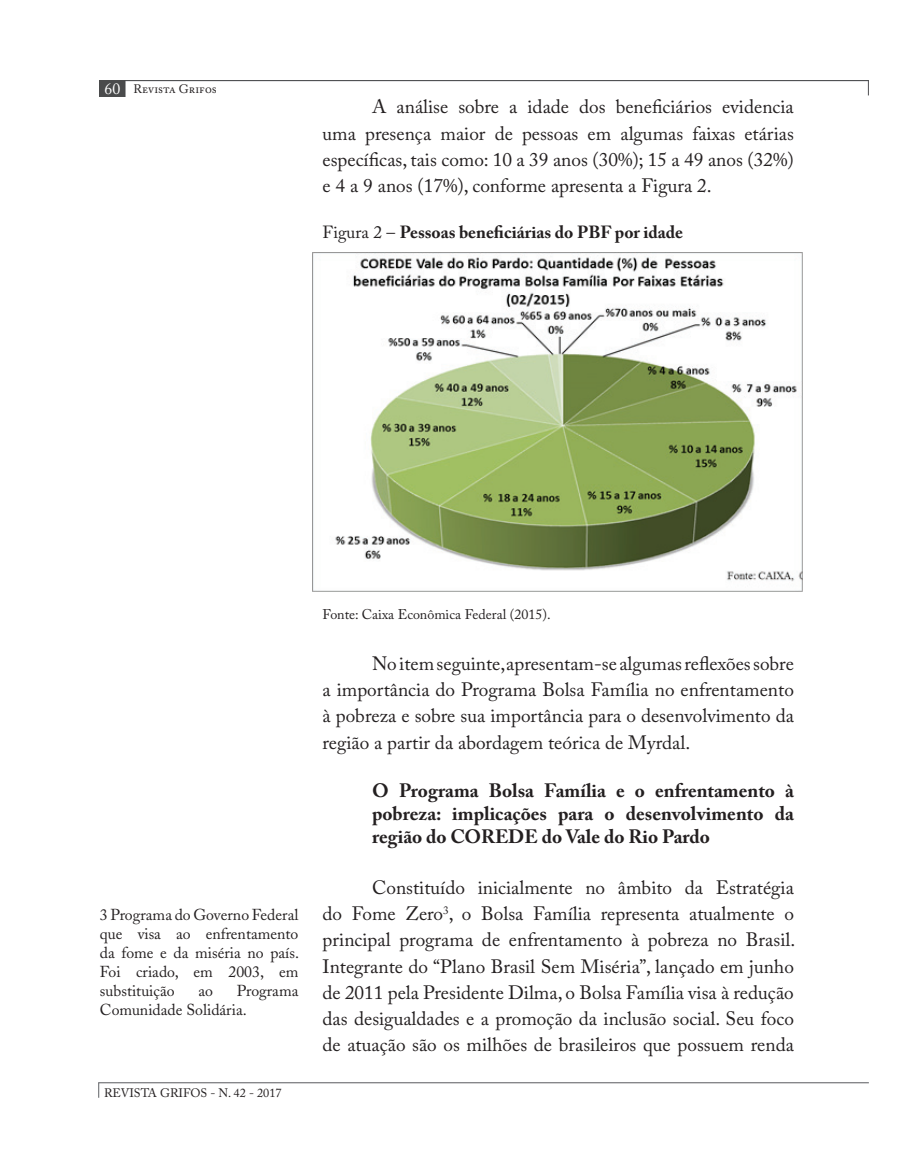
<style>
.page{position:relative;width:918px;height:1166px;background:#fff}
.page>*{position:absolute;margin:0;border:0;box-sizing:border-box;transform-origin:0 0}
.t1{font:19.25px/26.2px "Adobe Caslon Pro";color:#231f20;text-align:justify}
.t2{font:700 19.25px/23.1px "Adobe Caslon Pro";color:#231f20;text-align:justify}
.t3{font:700 17.5px "Adobe Caslon Pro";color:#231f20}
.t4{font:15.75px/18.9px "Adobe Caslon";color:#231f20;text-align:justify}
.t5{font:14px "Adobe Caslon Pro";color:#231f20}
.t6{font:12.25px "Adobe Caslon Pro";color:#231f20}
.s1{font-size:15.75px;color:#fff}
.s2{font-weight:400}
.s3{font-family:"Adobe Caslon Pro"}
</style>
<div class="page">
<img style="left:99px;top:80px;width:769px;height:17px">
<img style="left:312px;top:252px;width:491px;height:340px">
<p class="t6" style="left:104px;top:81px;width:114px"><span class="s1">60</span> Revista Grifos</p>
<p class="t1" style="left:322px;top:94px;width:473px;text-indent:50px">A análise sobre a idade dos beneficiários evidencia uma presença maior de pessoas em algumas faixas etárias específicas, tais como: 10 a 39 anos (30%); 15 a 49 anos (32%) e 4 a 9 anos (17%), conforme apresenta a Figura 2.</p>
<p class="t3" style="left:322px;top:222px;width:362px"><span class="s2">Figura 2 –</span> Pessoas beneficiárias do PBF por idade</p>
<p class="t4" style="left:100px;top:905px;width:201px"><span class="s3">3</span> Programa do Governo Federal que visa ao enfrentamento da fome e da miséria no país.<br>Foi criado, em 2003, em substituição</p>
<p class="t4" style="left:100px;top:981px;width:200px;text-indent:137px">Programa<br>Comunidade Solidária.</p>
<p class="t4" style="left:198px;top:981px;width:16px">ao</p>
<p class="t6" style="left:104px;top:1085px;width:179px">REVISTA GRIFOS - N. 42 - 2017</p>
<p class="t5" style="left:322px;top:606px;width:230px">Fonte: Caixa Econômica Federal (2015).</p>
<p class="t1" style="left:322px;top:650px;width:473px;text-indent:50px">No item seguinte, apresentam-se algumas reflexões sobre a importância do Programa Bolsa Família no enfrentamento à pobreza e sobre sua importância para o desenvolvimento da região a partir da abordagem teórica de Myrdal.</p>
<p class="t2" style="left:372px;top:778px;width:423px">O Programa Bolsa Família e o enfrentamento à pobreza: implicações para o desenvolvimento da região do COREDE do Vale do Rio Pardo</p>
<p class="t1" style="left:322px;top:874px;width:474px;text-indent:50px">Constituído inicialmente no âmbito da Estratégia do Fome Zero<sup>3</sup>, o Bolsa Família representa atualmente o principal programa de enfrentamento à pobreza no Brasil.<br>Integrante do “Plano Brasil Sem Miséria”, lançado em junho de 2011 pela Presidente Dilma, o Bolsa Família visa à redução das desigualdades e a promoção da inclusão social. Seu foco de atuação são os milhões de brasileiros que possuem renda</p>
</div>
